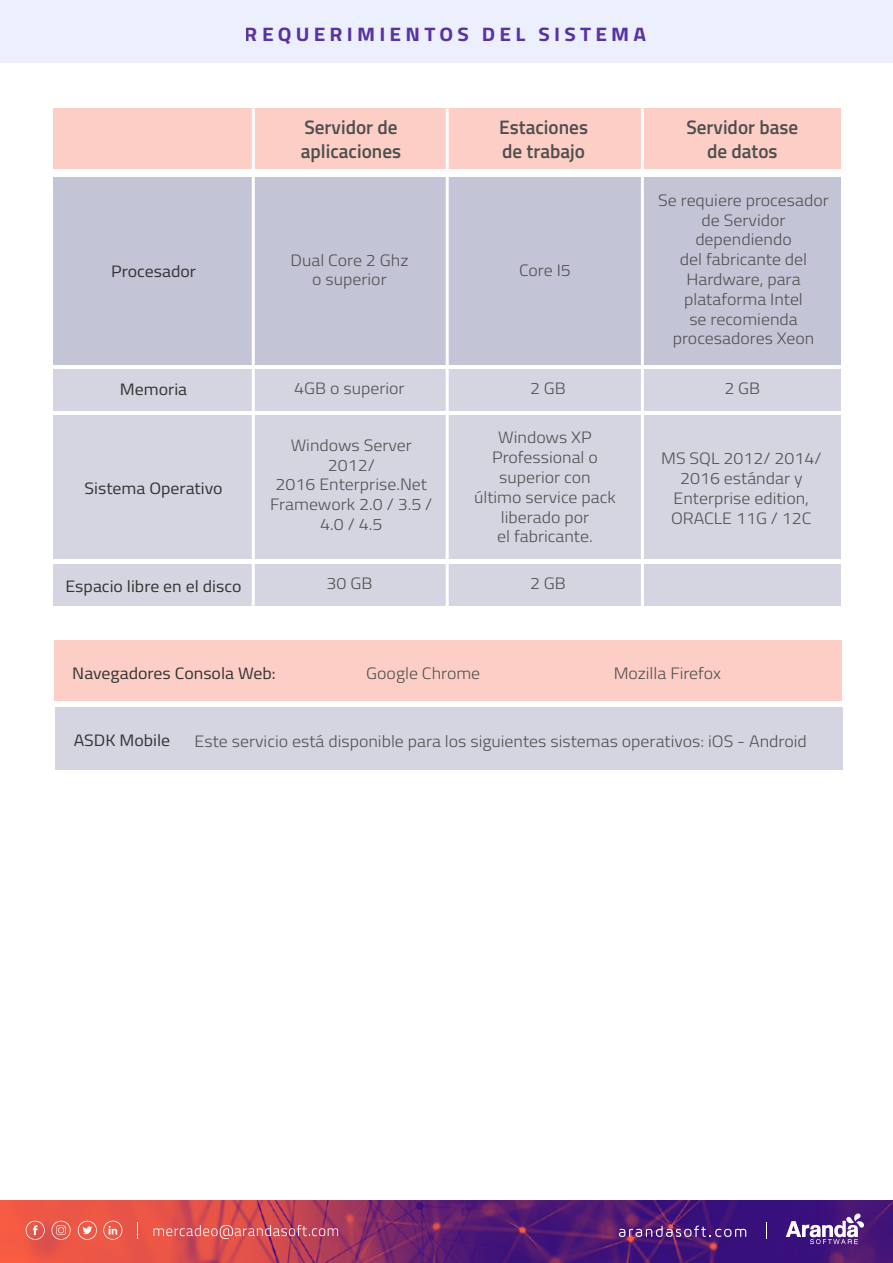
<style>
.page{position:relative;width:893px;height:1263px;background:#fff}
.page>*{position:absolute;margin:0;border:0;box-sizing:border-box;transform-origin:0 0}
.t1{font:600 19.5px/23.4px "Titillium";color:#4f4f4f}
.t2{font:700 19.5px "Titillium";letter-spacing:.2em;color:#33058d;scale:1.08 1}
.t3{font:300 16.5px/19.8px "Titillium";color:#515151;text-align:center;scale:1.08 1}
.t4{font:16.5px "Titillium";color:#333;scale:1.08 1}
</style>
<div class="page">
<div style="left:53px;top:564px;width:788px;height:42px;background:#d5d5e2"></div>
<div style="left:53px;top:108px;width:788px;height:61px;background:#fccec6"></div>
<div style="left:54px;top:640px;width:788px;height:61px;background:#fccec6"></div>
<div style="left:53px;top:369px;width:788px;height:42px;background:#d5d5e2"></div>
<div style="left:53px;top:415px;width:788px;height:144px;background:#d5d5e2"></div>
<div style="left:55px;top:707px;width:788px;height:63px;background:#d5d5e2"></div>
<div style="left:53px;top:177px;width:788px;height:188px;background:#c4c4d7"></div>
<hr style="left:446px;top:108px;width:3px;height:502px;background:#fff">
<hr style="left:641px;top:108px;width:3px;height:502px;background:#fff">
<hr style="left:252px;top:108px;width:3px;height:498px;background:#fff">
<img style="left:0;top:1200px;width:893px;height:63px">
<svg style="left:26px;top:1221px;width:19px;height:19px"></svg>
<svg style="left:103px;top:1221px;width:19px;height:19px"></svg>
<svg style="left:78px;top:1221px;width:19px;height:19px"></svg>
<svg style="left:51px;top:1221px;width:20px;height:19px"></svg>
<svg style="left:138px;top:1222px;width:1px;height:17px"></svg>
<svg style="left:767px;top:1222px;width:1px;height:17px"></svg>
<svg style="left:619px;top:1225px;width:127px;height:12px;background:#6c438f"></svg>
<svg style="left:153px;top:1225px;width:185px;height:14px;background:#d4666c"></svg>
<svg style="left:786px;top:1213px;width:78px;height:31px"></svg>
<div style="left:0;top:0;width:893px;height:63px;background:#eceffd"></div>
<p class="t2" style="left:245px;top:19px;width:373px">REQUERIMIENTOS DEL SISTEMA</p>
<p class="t4" style="left:111px;top:259px;width:80px">Procesador</p>
<p class="t4" style="left:120px;top:377px;width:64px">Memoria</p>
<p class="t4" style="left:84px;top:476px;width:129px">Sistema Operativo</p>
<p class="t1" style="left:301px;top:115px;width:102px">Servidor de aplicaciones</p>
<p class="t3" style="left:291px;top:249px;width:111px">Dual Core 2 Ghz o superior</p>
<p class="t3" style="left:294px;top:378px;width:104px">4GB o superior</p>
<p class="t1" style="left:499px;top:115px;width:90px">Estaciones de trabajo</p>
<p class="t1" style="left:686px;top:115px;width:113px;text-align:center">Servidor base de datos</p>
<p class="t3" style="left:519px;top:259px;width:50px">Core I5</p>
<p class="t3" style="left:658px;top:189px;width:159px">Se requiere procesador de Servidor dependiendo<br>del fabricante del<br>Hardware, para plataforma Intel<br>se recomienda procesadores Xeon</p>
<p class="t3" style="left:530px;top:378px;width:35px">2 GB</p>
<p class="t3" style="left:724px;top:378px;width:35px">2 GB</p>
<p class="t3" style="left:270px;top:434px;width:152px">Windows Server<br>2012/<br>2016 Enterprise.Net<br>Framework 2.0 / 3.5 /<br>4.0 / 4.5</p>
<p class="t3" style="left:474px;top:427px;width:133px">Windows XP<br>Professional o superior con último service pack liberado por<br>el fabricante.</p>
<p class="t3" style="left:661px;top:448px;width:150px">MS SQL 2012/ 2014/<br>2016 estándar y<br>Enterprise edition,<br>ORACLE 11G / 12C</p>
<p class="t4" style="left:65px;top:574px;width:165px">Espacio libre en el disco</p>
<p class="t3" style="left:326px;top:573px;width:44px">30 GB</p>
<p class="t3" style="left:530px;top:573px;width:35px">2 GB</p>
<p class="t4" style="left:72px;top:661px;width:190px">Navegadores Consola Web:</p>
<p class="t3" style="left:366px;top:663px;width:107px">Google Chrome</p>
<p class="t3" style="left:614px;top:663px;width:101px">Mozilla Firefox</p>
<p class="t4" style="left:74px;top:728px;width:91px">ASDK Mobile</p>
<p class="t3" style="left:195px;top:730px;width:568px">Este servicio está disponible para los siguientes sistemas operativos: iOS - Android</p>
</div>
